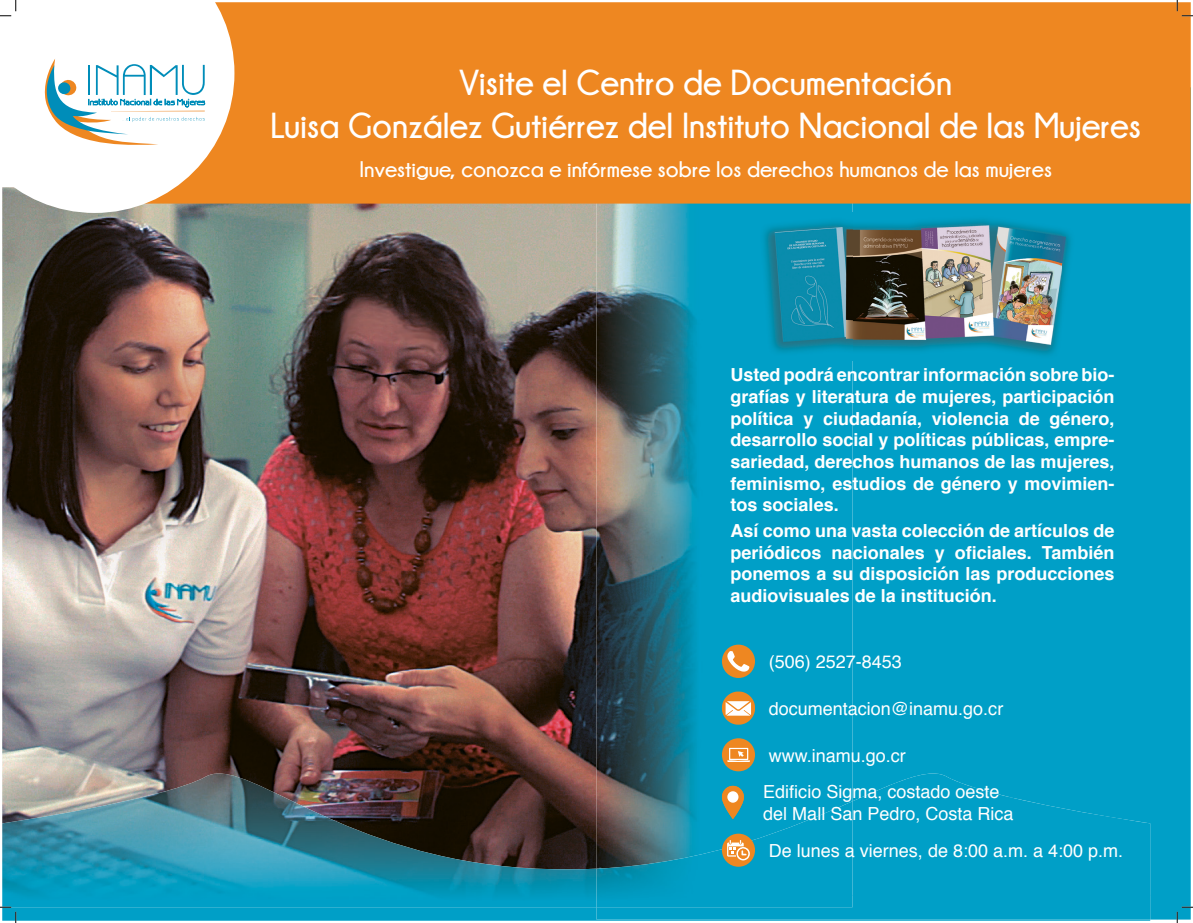
<style>
.page{position:relative;width:1193px;height:923px;background:#fff}
.page>*{position:absolute;margin:0;border:0;box-sizing:border-box;transform-origin:0 0}
.t1{font:700 36px/43.2px "Champagne&Limousines";color:#fff;text-align:center;scale:.96 1}
.t2{font:700 22.5px "Champagne&Limousines";color:#fff}
.t3{font:700 18px/21.6px "Helvetica";color:#fff;text-align:justify}
.t4{font:18px/21.6px "Helvetica";color:#fff}
</style>
<div class="page">
<img style="left:2px;top:203px;width:594px;height:570px">
<div style="left:852px;top:203px;width:338px;height:716px;background:#009fc7"></div>
<img style="left:596px;top:203px;width:256px;height:598px">
<div style="left:234px;top:2px;width:956px;height:201px;background:#ee8721"></div>
<svg style="left:2px;top:2px;width:232px;height:211px"></svg>
<img style="left:2px;top:773px;width:594px;height:133px">
<div style="left:852px;top:895px;width:298px;height:11px;background:#009fc7"></div>
<div style="left:852px;top:797px;width:298px;height:98px;background:#009fc7"></div>
<div style="left:860px;top:773px;width:154px;height:25px;background:#009fc7"></div>
<img style="left:596px;top:801px;width:256px;height:105px">
<svg style="left:43px;top:59px;width:162px;height:88px"></svg>
<img style="left:734px;top:213px;width:380px;height:148px">
<svg style="left:720px;top:784px;width:24px;height:35px"></svg>
<div style="left:727px;top:791px;width:11px;height:11px;background:#fff;border-radius:50%"></div>
<div style="left:722px;top:644px;width:33px;height:34px;background:#ee8721;border-radius:50%"></div>
<svg style="left:727px;top:651px;width:22px;height:20px"></svg>
<svg style="left:722px;top:691px;width:33px;height:33px"></svg>
<div style="left:722px;top:738px;width:33px;height:33px;background:#ee8721;border-radius:50%"></div>
<svg style="left:727px;top:747px;width:23px;height:15px"></svg>
<div style="left:722px;top:833px;width:33px;height:33px;background:#ee8721;border-radius:50%"></div>
<svg style="left:727px;top:840px;width:23px;height:20px"></svg>
<svg style="left:0;top:0;width:17px;height:17px"></svg>
<svg style="left:0;top:906px;width:1150px;height:16px"></svg>
<svg style="left:1176px;top:0;width:16px;height:17px"></svg>
<svg style="left:1176px;top:906px;width:16px;height:16px"></svg>
<h1 class="t1" style="left:270px;top:61px;width:908px">Visite el Centro de Documentación<br>Luisa González Gutiérrez del Instituto Nacional de las Mujeres</h1>
<p class="t2" style="left:359px;top:157px;width:694px">Investigue, conozca e infórmese sobre los derechos humanos de las mujeres</p>
<p class="t3" style="left:730px;top:364px;width:385px">Usted podrá encontrar información sobre bio&shy;grafías y literatura de mujeres, participación política y ciudadanía, violencia de género, desarrollo social y políticas públicas, empre&shy;sariedad, derechos humanos de las mujeres, feminismo, estudios de género y movimien&shy;tos sociales.</p>
<p class="t3" style="left:730px;top:520px;width:385px">Así como una vasta colección de artículos de periódi cos nacionales y oficiales. También ponemos a su disposición las producciones audiovisuales de la institución.</p>
<p class="t4" style="left:769px;top:651px;width:135px">(506) 2527-8453</p>
<p class="t4" style="left:769px;top:699px;width:236px">documentacion@inamu.go.cr</p>
<p class="t4" style="left:769px;top:745px;width:139px">www.inamu.go.cr</p>
<p class="t4" style="left:763px;top:781px;width:252px">Edificio Sigma, costado oeste del Mall San Pedro, Costa Rica</p>
<p class="t4" style="left:769px;top:840px;width:356px">De lunes a viernes, de 8:00 a.m. a 4:00 p.m.</p>
</div>
